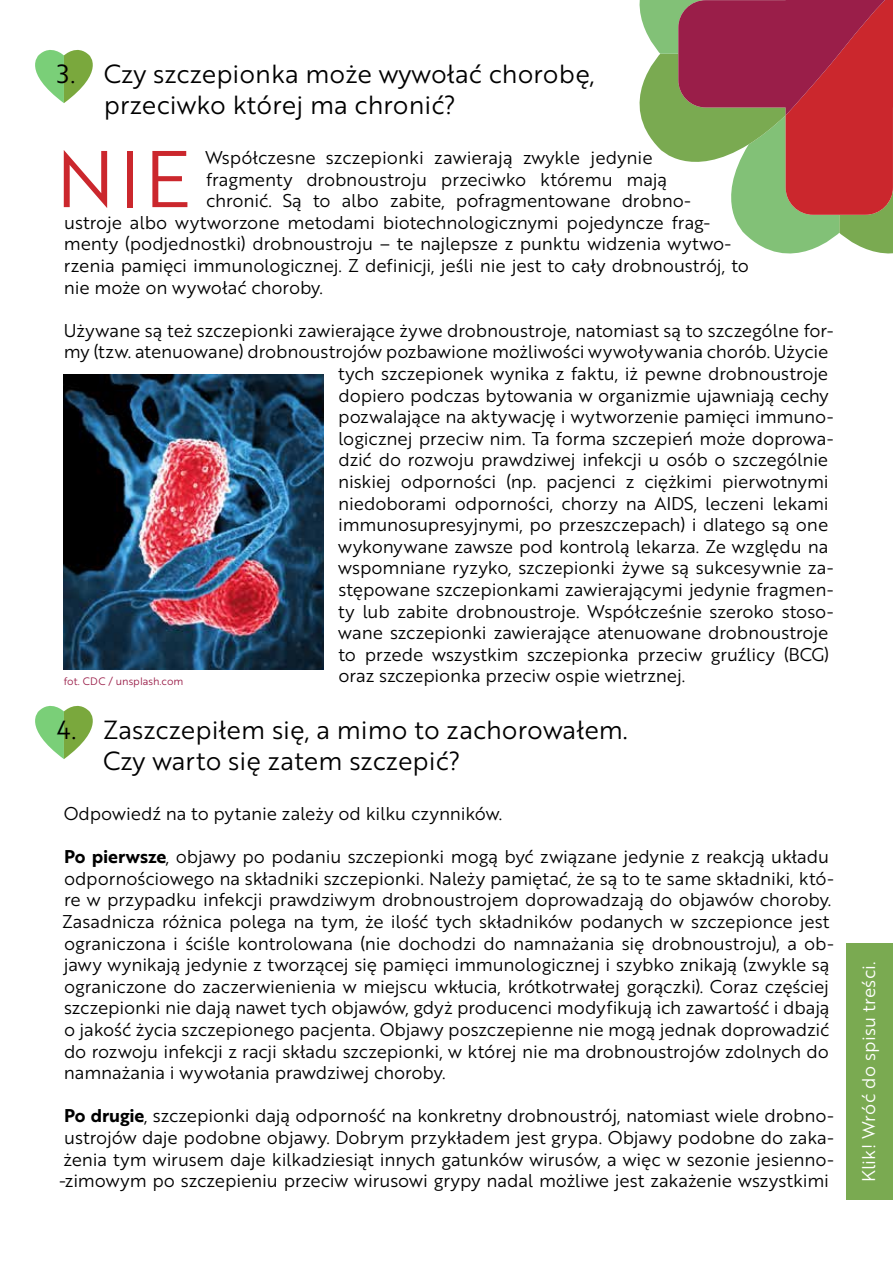
<style>
.page{position:relative;width:893px;height:1263px;background:#fff}
.page>*{position:absolute;margin:0;border:0;box-sizing:border-box;transform-origin:0 0}
.t1{font:78px "Brother 1816 Book";color:#cb272d}
.t2{font:25.5px/30.6px "Brother 1816 Book";color:#000}
.t3{font:18px/21.6px "Brother 1816 Book";letter-spacing:-.01em;color:#000}
.t4{font:18px "Brother 1816 Book";letter-spacing:.01em;color:#fff}
.t5{font:10.5px "Brother 1816 Book";color:#9a1e49}
.s1{font-family:"Brother 1816 Bold"}
</style>
<div class="page">
<svg style="left:639px;top:0;width:254px;height:254px"></svg>
<div style="left:846px;top:943px;width:47px;height:256px;background:#7aaa51"></div>
<svg style="left:35px;top:49px;width:58px;height:54px"></svg>
<svg style="left:35px;top:705px;width:58px;height:54px"></svg>
<img style="left:64px;top:374px;width:259px;height:295px">
<h2 class="t2" style="left:104px;top:58px;width:492px;text-indent:-47px">3. Czy szczepionka może wywołać chorobę, przeciwko której ma chronić?</h2>
<h1 class="t1" style="left:56px;top:122px;width:136px">NIE</h1>
<p class="t3" style="left:205px;top:146px;width:449px">Współczesne szczepionki zawierają zwykle jedynie</p>
<p class="t3" style="left:206px;top:168px;width:462px">fragmenty drobnoustroju przeciwko któremu mają</p>
<p class="t3" style="left:206px;top:189px;width:486px">chronić. Są to albo zabite, pofragmentowane drobno-</p>
<p class="t3" style="left:64px;top:211px;width:648px">ustroje albo wytworzone metodami biotechnologicznymi pojedyncze frag-</p>
<p class="t3" style="left:64px;top:232px;width:669px">menty (podjednostki) drobnoustroju – te najlepsze z punktu widzenia wytwo-</p>
<p class="t3" style="left:64px;top:254px;width:687px">rzenia pamięci immunologicznej. Z definicji, jeśli nie jest to cały drobnoustrój, to</p>
<p class="t3" style="left:64px;top:276px;width:261px">nie może on wywołać choroby.</p>
<p class="t3" style="left:64px;top:319px;width:771px">Używane są też szczepionki zawierające żywe drobnoustroje, natomiast są to szczególne for-</p>
<p class="t3" style="left:64px;top:340px;width:766px">my (tzw. atenuowane) drobnoustrojów pozbawione możliwości wywoływania chorób. Użycie</p>
<p class="t3" style="left:338px;top:362px;width:491px">tych szczepionek wynika z faktu, iż pewne drobnoustroje</p>
<p class="t3" style="left:338px;top:384px;width:492px">dopiero podczas bytowania w organizmie ujawniają cechy</p>
<p class="t3" style="left:338px;top:405px;width:497px">pozwalające na aktywację i wytworzenie pamięci immuno-</p>
<p class="t3" style="left:338px;top:427px;width:497px">logicznej przeciw nim. Ta forma szczepień może doprowa-</p>
<p class="t3" style="left:338px;top:448px;width:491px">dzić do rozwoju prawdziwej infekcji u osób o szczególnie</p>
<p class="t3" style="left:338px;top:470px;width:492px">niskiej odporności (np. pacjenci z ciężkimi pierwotnymi</p>
<p class="t3" style="left:338px;top:492px;width:492px">niedoborami odporności, chorzy na AIDS, leczeni lekami</p>
<p class="t3" style="left:338px;top:513px;width:492px">immunosupresyjnymi, po przeszczepach) i dlatego są one</p>
<p class="t3" style="left:338px;top:535px;width:492px">wykonywane zawsze pod kontrolą lekarza. Ze względu na</p>
<p class="t3" style="left:338px;top:556px;width:497px">wspomniane ryzyko, szczepionki żywe są sukcesywnie za-</p>
<p class="t3" style="left:338px;top:578px;width:497px">stępowane szczepionkami zawierającymi jedynie fragmen-</p>
<p class="t3" style="left:338px;top:600px;width:497px">ty lub zabite drobnoustroje. Współcześnie szeroko stoso-</p>
<p class="t3" style="left:338px;top:621px;width:492px">wane szczepionki zawierające atenuowane drobnoustroje</p>
<p class="t3" style="left:338px;top:643px;width:492px">to przede wszystkim szczepionka przeciw gruźlicy (BCG)</p>
<p class="t3" style="left:338px;top:664px;width:348px">oraz szczepionka przeciw ospie wietrznej.</p>
<p class="t5" style="left:64px;top:673px;width:121px">fot. CDC / unsplash.com</p>
<h2 class="t2" style="left:103px;top:714px;width:526px;text-indent:-47px">4. Zaszczepiłem się, a mimo to zachorowałem.<br>Czy warto się zatem szczepić?</h2>
<p class="t3" style="left:64px;top:802px;width:440px">Odpowiedź na to pytanie zależy od kilku czynników.</p>
<p class="t3" style="left:62px;top:845px;width:773px"><span class="s1">Po pierwsze</span>, objawy po podaniu szczepionki mogą być związane jedynie z reakcją układu odpornościowego na składniki szczepionki. Należy pamiętać, że są to te same składniki, któ&shy;re w przypadku infekcji prawdziwym drobnoustrojem doprowadzają do objawów choroby.<br>Zasadnicza różnica polega na tym, że ilość tych składników podanych w szczepionce jest ograniczona i ściśle kontrolowana (nie dochodzi do namnażania się drobnoustroju), a ob&shy;jawy wynikają jedynie z tworzącej się pamięci immunologicznej i szybko znikają (zwykle są ograniczone do zaczerwienienia w miejscu wkłucia, krótkotrwałej gorączki). Coraz częściej szczepionki nie dają nawet tych objawów, gdyż producenci modyfikują ich zawartość i dbają o jakość życia szczepionego pacjenta. Objawy poszczepienne nie mogą jednak doprowadzić do rozwoju infekcji z racji składu szczepionki, w której nie ma drobnoustrojów zdolnych do namnażania i wywołania prawdziwej choroby.</p>
<p class="t3" style="left:59px;top:1104px;width:776px;text-align:justify"><span class="s1">Po drugie</span>, szczepionki dają odporność na konkretny drobnoustrój, natomiast wiele drobno&shy;ustrojów daje podobne objawy. Dobrym przykładem jest grypa. Objawy podobne do zaka&shy;żenia tym wirusem daje kilkadziesiąt innych gatunków wirusów, a więc w sezonie jesienno--zimowym po szczepieniu przeciw wirusowi grypy nadal możliwe jest zakażenie wszystkimi</p>
<p class="t4" style="left:855px;top:1182px;width:222px;rotate:-90deg">Klik! Wróć do spisu treści.</p>
</div>
